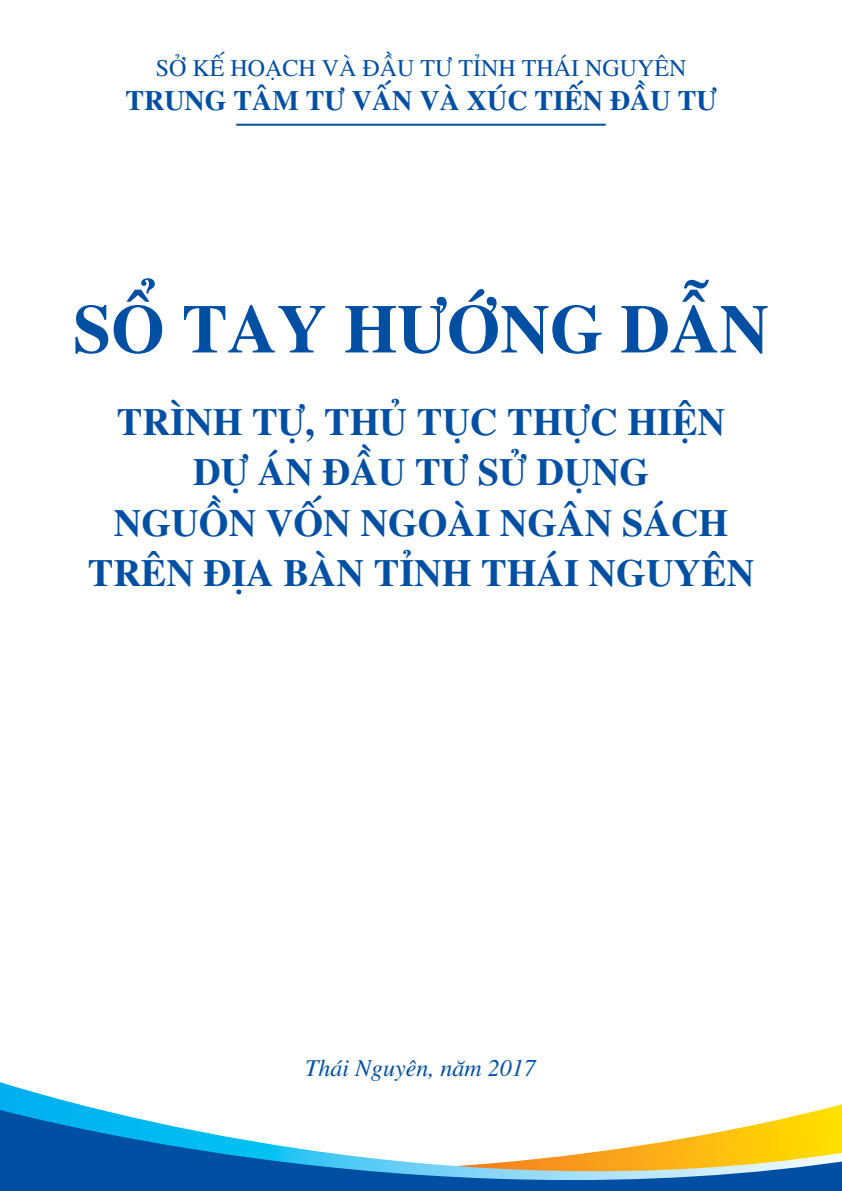
<style>
.page{position:relative;width:842px;height:1191px;background:#fff}
.page>*{position:absolute;margin:0;border:0;box-sizing:border-box;transform-origin:0 0}
.t1{font:700 68.6px "UTM Times";color:#004fa3}
.t2{font:700 38.2px/50.4px "UTM Times";color:#004fa3;text-align:center}
.t3{font:700 28px "UTM Times";color:#004fa3}
.t4{font:24px "UTM Times";color:#004fa3}
.t5{font:italic 24px "UTM Times";color:#004fa3}
</style>
<div class="page">
<hr style="left:236px;top:124px;width:370px;height:2px;background:#004fa3">
<svg style="left:0;top:1082px;width:842px;height:23px"></svg>
<svg style="left:0;top:1105px;width:842px;height:86px"></svg>
<p class="t4" style="left:156px;top:51px;width:532px">SỞ KẾ HOẠCH VÀ ĐẦU TƯ TỈNH THÁI NGUYÊN</p>
<p class="t3" style="left:126px;top:80px;width:593px">TRUNG TÂM TƯ VẤN VÀ XÚC TIẾN ĐẦU TƯ</p>
<h1 class="t1" style="left:73px;top:277px;width:697px">SỔ TAY HƯỚNG DẪN</h1>
<p class="t2" style="left:88px;top:393px;width:668px">TRÌNH TỰ, THỦ TỤC THỰC HIỆN<br>DỰ ÁN ĐẦU TƯ SỬ DỤNG<br>NGUỒN VỐN NGOÀI NGÂN SÁCH<br>TRÊN ĐỊA BÀN TỈNH THÁI NGUYÊN</p>
<p class="t5" style="left:305px;top:1051px;width:232px">Thái Nguyên, năm 2017</p>
</div>
